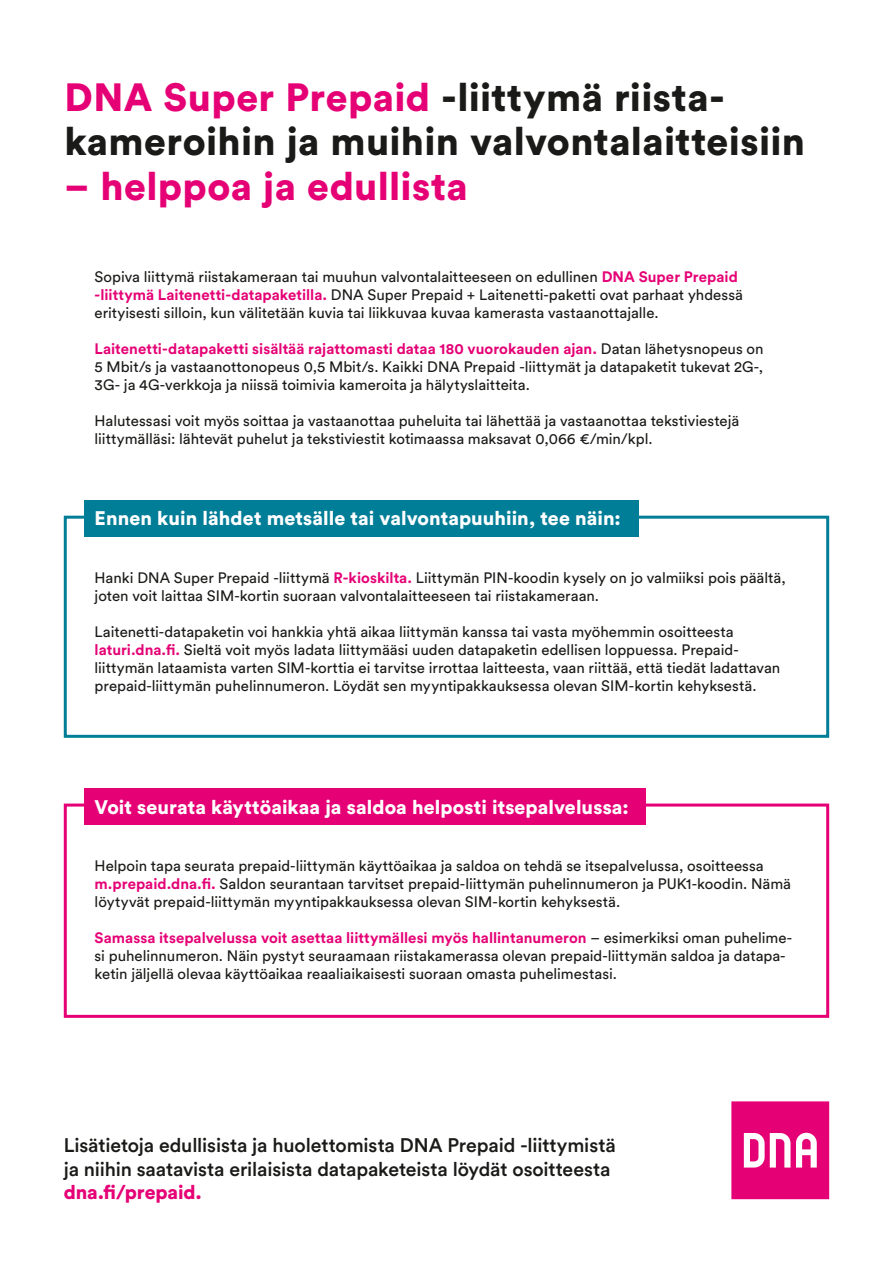
<style>
.page{position:relative;width:893px;height:1263px;background:#fff}
.page>*{position:absolute;margin:0;border:0;box-sizing:border-box;transform-origin:0 0}
.t1{font:900 39px/44.2px "Circular Std";letter-spacing:.01em;color:#1a1a18}
.t2{font:900 39px "Circular Std";letter-spacing:.01em;color:#e50075}
.t3{font:500 19.5px/23.4px "Circular Std";letter-spacing:-.005em;color:#1a1a18}
.t4{font:900 19.5px "Circular Std";letter-spacing:.005em;color:#fff}
.t5{font:900 19.5px "Circular Std";letter-spacing:-.005em;color:#e50075}
.t6{font:15px/18px "Circular Std";color:#1a1a18}
.s1{color:#e50075}
.s2{font-weight:700;color:#e50075}
</style>
<div class="page">
<div style="left:64px;top:516px;width:765px;height:222px;border:3px solid #007d97"></div>
<div style="left:64px;top:803px;width:765px;height:215px;border:3px solid #e50075"></div>
<svg style="left:731px;top:1101px;width:98px;height:98px;background:#e9288b"></svg>
<div style="left:84px;top:501px;width:555px;height:36px;background:#007d97"></div>
<div style="left:84px;top:789px;width:561px;height:36px;background:#e50075"></div>
<h1 class="t1" style="left:64px;top:74px;width:742px"><span class="s1">DNA Super Prepaid</span> -liittymä riista&shy;kameroihin ja muihin valvontalaitteisiin</h1>
<h1 class="t2" style="left:64px;top:160px;width:405px">– helppoa ja edullista</h1>
<p class="t6" style="left:95px;top:268px;width:650px">Sopiva liittymä riistakameraan tai muuhun valvontalaitteeseen on edullinen <span class="s2">DNA Super Prepaid -liittymä Laitenetti-datapaketilla.</span> DNA Super Prepaid + Laitenetti-paketti ovat parhaat yhdessä erityisesti silloin, kun välitetään kuvia tai liikkuvaa kuvaa kamerasta vastaanottajalle.</p>
<p class="t6" style="left:95px;top:340px;width:671px;text-align:justify"><span class="s2">Laitenetti-datapaketti sisältää rajattomasti dataa 180 vuorokauden ajan.</span> Datan lähetysnopeus on 5 Mbit/s ja vastaanottonopeus 0,5 Mbit/s. Kaikki DNA Prepaid -liittymät ja datapaketit tukevat 2G-, 3G- ja 4G-verkkoja ja niissä toimivia kameroita ja hälytyslaitteita.</p>
<p class="t6" style="left:95px;top:412px;width:646px">Halutessasi voit myös soittaa ja vastaanottaa puheluita tai lähettää ja vastaanottaa tekstiviestejä liittymälläsi: lähtevät puhelut ja tekstiviestit kotimaassa maksavat 0,066 €/min/kpl.</p>
<h2 class="t4" style="left:95px;top:505px;width:528px">Ennen kuin lähdet metsälle tai valvontapuuhiin, tee näin:</h2>
<p class="t6" style="left:95px;top:568px;width:693px">Hanki DNA Super Prepaid -liittymä <span class="s2">R-kioskilta.</span> Liittymän PIN-koodin kysely on jo valmiiksi pois päältä, joten voit laittaa SIM-kortin suoraan valvontalaitteeseen tai riistakameraan.</p>
<p class="t6" style="left:95px;top:622px;width:687px">Laitenetti-datapaketin voi hankkia yhtä aikaa liittymän kanssa tai vasta myöhemmin osoitteesta <span class="s2">laturi.dna.fi.</span> Sieltä voit myös ladata liittymääsi uuden datapaketin edellisen loppuessa. Prepaid&shy;liittymän lataamista varten SIM-korttia ei tarvitse irrottaa laitteesta, vaan riittää, että tiedät ladattavan prepaid-liittymän puhelinnumeron. Löydät sen myyntipakkauksessa olevan SIM-kortin kehyksestä.</p>
<h2 class="t4" style="left:95px;top:794px;width:536px">Voit seurata käyttöaikaa ja saldoa helposti itsepalvelussa:</h2>
<p class="t6" style="left:95px;top:857px;width:698px">Helpoin tapa seurata prepaid-liittymän käyttöaikaa ja saldoa on tehdä se itsepalvelussa, osoitteessa <span class="s2">m.prepaid.dna.fi.</span> Saldon seurantaan tarvitset prepaid-liittymän puhelinnumeron ja PUK1-koodin. Nämä löytyvät prepaid-liittymän myyntipakkauksessa olevan SIM-kortin kehyksestä.</p>
<p class="t6" style="left:95px;top:929px;width:699px"><span class="s2">Samassa itsepalvelussa voit asettaa liittymällesi myös hallintanumeron</span> – esimerkiksi oman puhelime&shy;si puhelinnumeron. Näin pystyt seuraamaan riistakamerassa olevan prepaid-liittymän saldoa ja datapa&shy;ketin jäljellä olevaa käyttöaikaa reaaliaikaisesti suoraan omasta puhelimestasi.</p>
<h2 class="t3" style="left:64px;top:1133px;width:553px">Lisätietoja edullisista ja huolettomista DNA Prepaid -liittymistä ja niihin saatavista erilaisista datapaketeista löydät osoitteesta</h2>
<h2 class="t5" style="left:64px;top:1179px;width:139px">dna.fi/prepaid.</h2>
</div>
